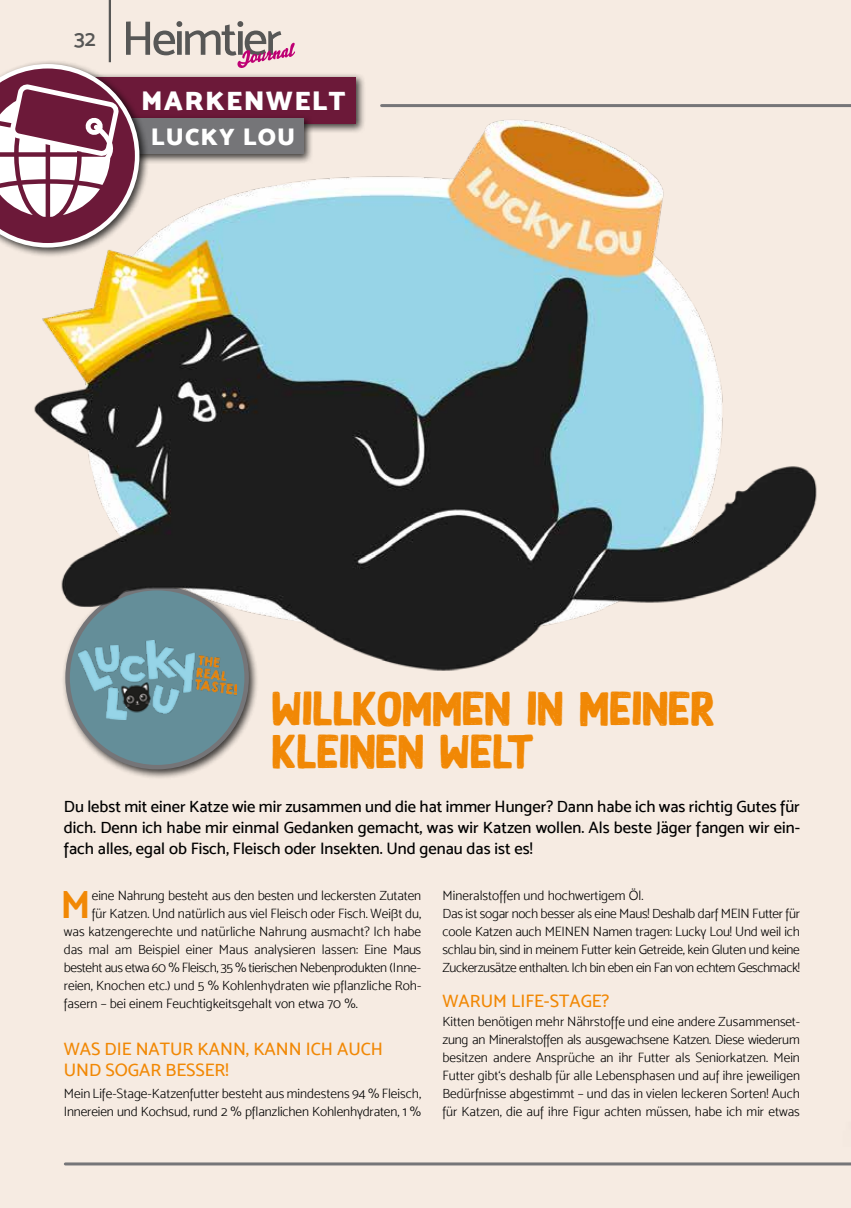
<style>
.page{position:relative;width:851px;height:1208px;background:#fff}
.page>*{position:absolute;margin:0;border:0;box-sizing:border-box;transform-origin:0 0}
.t1{font:49.2px/43.7px "Black Ground";color:#f18805}
.t2{font:39.15px "Mosk Bold 700";color:#f18805}
.t3{font:27px "Mosk Ultra Bold 900";letter-spacing:.05em;color:#fff}
.t4{font:24px "Mosk Ultra Bold 900";letter-spacing:.05em;color:#fff}
.t5{font:22.5px "Mosk Semi Bold 600";color:#575756}
.t6{font:18px/21.6px "Mosk Medium 500";color:#f18805}
.t7{font:16.5px/21px "Mosk Medium 500";color:#000;text-align:justify}
.t8{font:13.5px/18px "Mosk Light 300";color:#000}
.t9{font:13.5px/18px "Mosk Light 300";letter-spacing:-.02em;color:#000}
.t10{font:13.5px "Mosk Light 300";letter-spacing:-.03em;color:#000}
</style>
<div class="page">
<div style="left:0;top:0;width:850px;height:1208px;background:#f6ebe2"></div>
<hr style="left:65px;top:1162px;width:785px;height:3px;background:#757578">
<img style="left:0;top:0;width:850px;height:778px">
<img style="left:825px;top:1162px;width:25px;height:4px">
<h3 class="t5" style="left:74px;top:25px;width:23px">32</h3>
<h3 class="t3" style="left:141px;top:83px;width:206px">MARKENWELT</h3>
<h3 class="t4" style="left:151px;top:121px;width:146px">LUCKY LOU</h3>
<h1 class="t1" style="left:272px;top:687px;width:444px">WILLKOMMEN IN MEINER<br>KLEINEN WELT</h1>
<p class="t7" style="left:64px;top:795px;width:737px">Du lebst mit einer Katze wie mir zusammen und die hat immer Hunger? Dann habe ich was richtig Gutes für dich. Denn ich habe mir einmal Gedanken gemacht, was wir Katzen wollen. Als beste Jäger fangen wir ein&shy;fach alles, egal ob Fisch, Fleisch oder Insekten. Und genau das ist es!</p>
<h2 class="t2" style="left:60px;top:881px;width:32px">M</h2>
<p class="t8" style="left:92px;top:886px;width:331px">eine Nahrung besteht aus den besten und leckersten Zutaten</p>
<p class="t9" style="left:442px;top:886px;width:359px">Mineralstoffen und hochwertigem Öl.<br>Das ist sogar noch besser als eine Maus! Deshalb darf MEIN Futter für coole Katzen auch MEINEN Namen tragen: Lucky Lou! Und weil ich schlau bin, sind in meinem Futter kein Getreide, kein Gluten und keine Zuckerzusätze enthalten. Ich bin eben ein Fan von echtem Geschmack!</p>
<h3 class="t6" style="left:442px;top:989px;width:168px">WARUM LIFE-STAGE?</h3>
<p class="t8" style="left:442px;top:1012px;width:359px;text-align:justify">Kitten benötigen mehr Nährstoffe und eine andere Zusammenset&shy;zung an Mineralstoffen als ausgewachsene Katzen. Diese wiederum besitzen andere Ansprüche an ihr Futter als Seniorkatzen. Mein Futter gibt‘s deshalb für alle Lebensphasen und auf ihre jeweiligen Bedürfnisse abgestimmt – und das in vielen leckeren Sorten! Auch für Katzen, die auf ihre Figur achten müssen, habe ich mir etwas</p>
<p class="t8" style="left:92px;top:904px;width:331px">für Katzen. Und natürlich aus viel Fleisch oder Fisch. Weißt du,</p>
<p class="t8" style="left:64px;top:922px;width:359px">was katzengerechte und natürliche Nahrung ausmacht? Ich habe</p>
<p class="t8" style="left:64px;top:940px;width:359px">das mal am Beispiel einer Maus analysieren lassen: Eine Maus</p>
<p class="t10" style="left:64px;top:960px;width:359px">besteht aus etwa 60 % Fleisch, 35 % tierischen Nebenprodukten (Inne-</p>
<p class="t8" style="left:64px;top:976px;width:359px">reien, Knochen etc.) und 5 % Kohlenhydraten wie pflanzliche Roh-</p>
<p class="t8" style="left:64px;top:994px;width:295px">fasern – bei einem Feuchtigkeitsgehalt von etwa 70 %.</p>
<h3 class="t6" style="left:64px;top:1037px;width:320px">WAS DIE NATUR KANN, KANN ICH AUCH<br>UND SOGAR BESSER!</h3>
<p class="t8" style="left:64px;top:1084px;width:359px">Mein Life-Stage-Katzenfutter besteht aus mindestens 94 % Fleisch,<br>Innereien und Kochsud, rund 2 % pflanzlichen Kohlenhydraten, 1 %</p>
</div>
